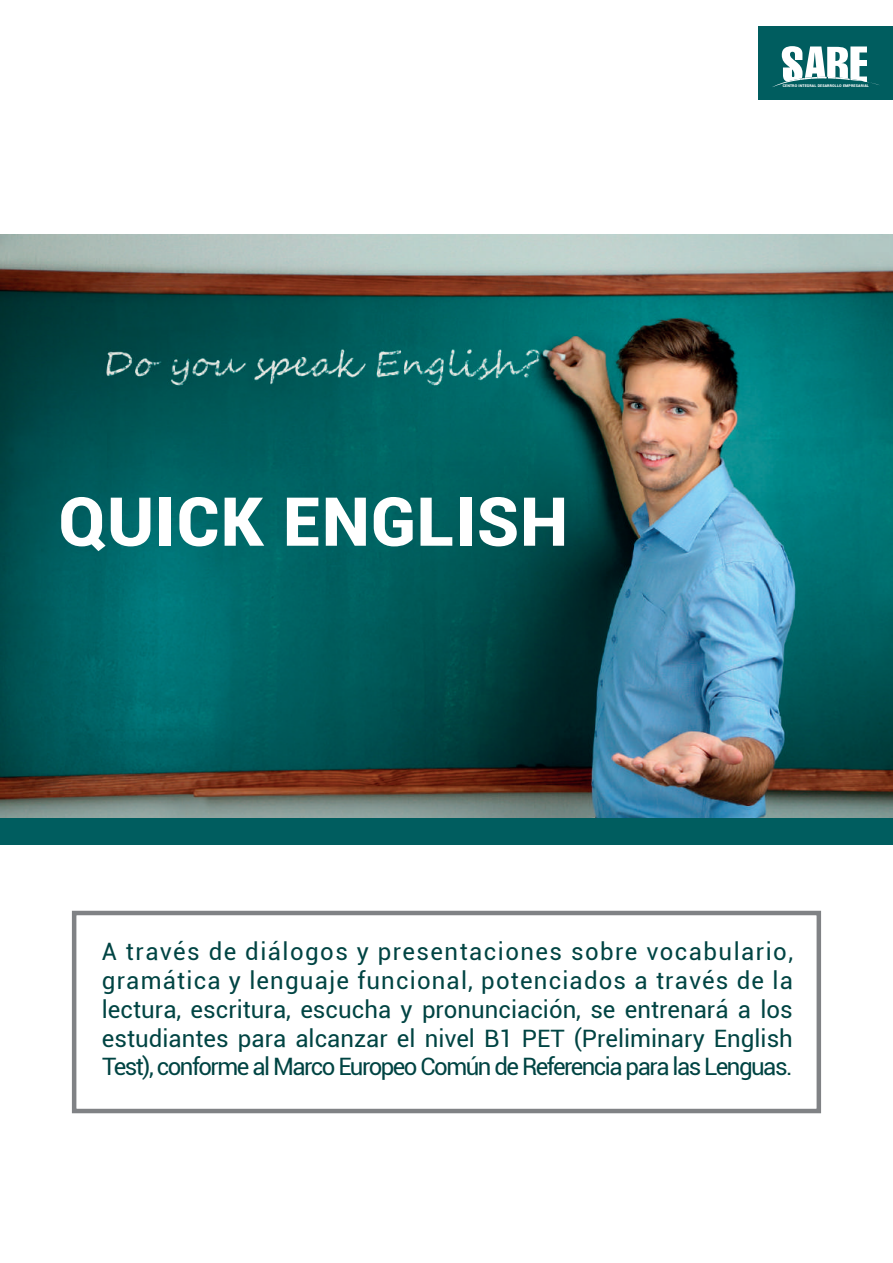
<style>
.page{position:relative;width:893px;height:1263px;background:#fff}
.page>*{position:absolute;margin:0;border:0;box-sizing:border-box;transform-origin:0 0}
.t1{font:900 67.65px "Roboto";letter-spacing:.015em;color:#fff}
.t2{font:24px/28.8px "Roboto";letter-spacing:-.065em;color:#004443;text-align:justify}
.t3{font:900 3.6px "Roboto";letter-spacing:.04em;color:#fff}
</style>
<div class="page">
<img style="left:0;top:234px;width:893px;height:584px">
<div style="left:72px;top:911px;width:749px;height:202px;border:4px solid #808285"></div>
<div style="left:0;top:818px;width:893px;height:27px;background:#005d5f"></div>
<div style="left:759px;top:26px;width:134px;height:74px;background:#005d5f"></div>
<svg style="left:772px;top:46px;width:107px;height:41px"></svg>
<h1 class="t1" style="left:58px;top:474px;width:511px">QUICK ENGLISH</h1>
<p class="t3" style="left:783px;top:84px;width:88px">CENTRO INTEGRAL DESARROLLO EMPRESARIAL</p>
<p class="t2" style="left:102px;top:936px;width:693px">A través de diálogos y presentaciones sobre vocabulario, gramática y lenguaje funcional, potenciados a través de la lectura, escritura, escucha y pronunciación, se entrenará a los estudiantes para alcanzar el nivel B1 PET (Preliminary English Test), conforme al Marco Europeo Común de Referencia para las Lenguas.</p>
</div>
